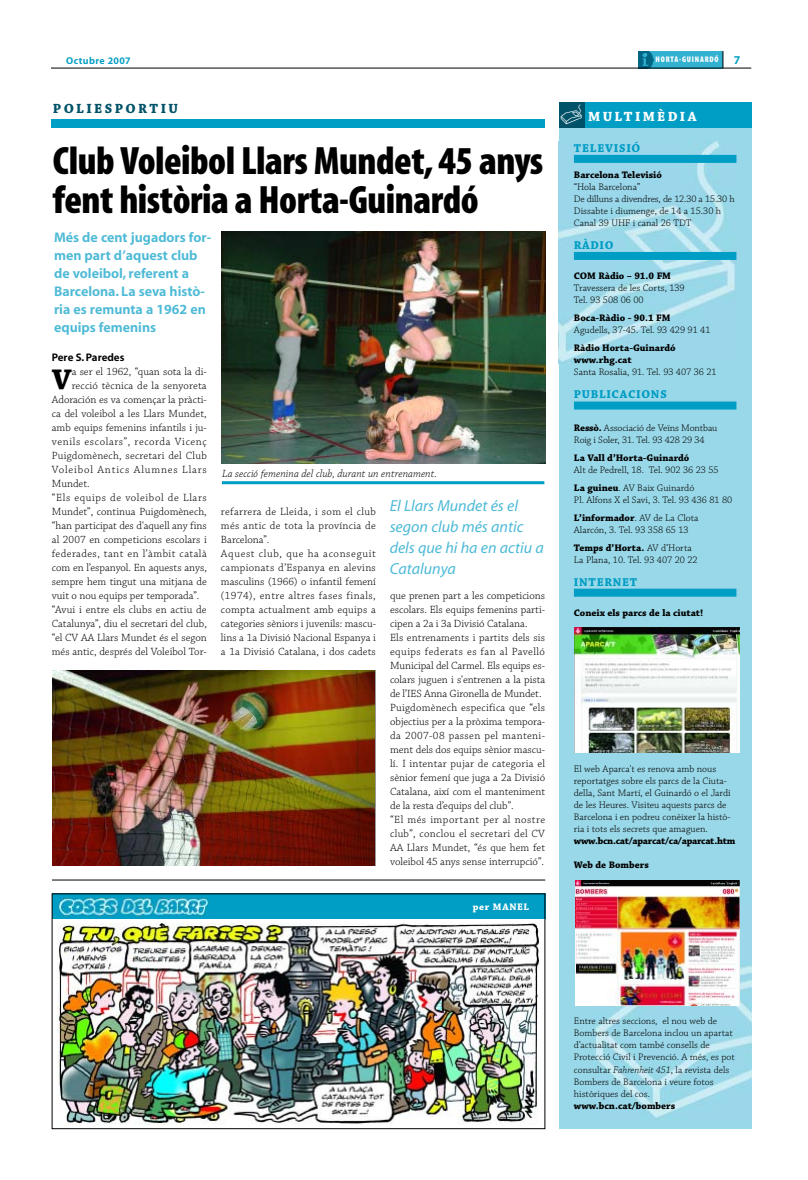
<style>
.page{position:relative;width:808px;height:1180px;background:#fff}
.page>*{position:absolute;margin:0;border:0;box-sizing:border-box;transform-origin:0 0}
.t1{font:700 condensed 39.7px/39.7px "Myriad MM";letter-spacing:-.015em;color:#000}
.t2{font:700 29.9px "Chaparral MM";color:#000}
.t3{font:25px "FF Dingbests";color:#fff}
.t4{font:italic 16px/21px "Myriad MM";color:#4dbad6}
.t5{font:700 14px/18px "Myriad MM";color:#4dbad6}
.t6{font:700 14px "Chaparral MM";letter-spacing:.17em;color:#005269}
.t7{font:700 14px "Chaparral MM";letter-spacing:.17em;color:#fff}
.t8{font:700 12px "Chaparral MM";letter-spacing:.055em;color:#009dc4}
.t9{font:700 12px "Myriad MM";color:#009dc4}
.t10{font:11px/14px "Chaparral MM";letter-spacing:.005em;color:#000}
.t11{font:11px/14px "Chaparral MM";letter-spacing:.025em;color:#000}
.t12{font:11px "Chaparral MM";letter-spacing:.055em;color:#000}
.t13{font:italic 300 11px "Chaparral MM";letter-spacing:.005em;color:#000}
.t14{font:11px "Chaparral MM";letter-spacing:.04em;color:#000}
.t15{font:11px "Chaparral MM";letter-spacing:.075em;color:#000}
.t16{font:700 11px "Myriad MM";color:#000}
.t17{font:10px/12px "Chaparral MM";color:#000}
.t18{font:700 10px/12px "Chaparral MM";color:#000}
.t19{font:700 10px "Chaparral MM";letter-spacing:-.03em;color:#000}
.t20{font:700 10px "Myriad MM";letter-spacing:.04em;color:#009dc4}
.t21{font:700 10px "Chaparral MM";letter-spacing:.06em;color:#fff}
.t22{font:700 condensed 8.2px "Myriad MM";letter-spacing:.095em;color:#fff}
.s1{font-weight:700}
.s2{font-weight:300;font-style:italic}
</style>
<div class="page">
<div style="left:639px;top:51px;width:84px;height:17px;background:#33b1d0"></div>
<img style="left:639px;top:51px;width:15px;height:17px">
<hr style="left:51px;top:68px;width:700px;height:1px;background:#000">
<svg style="left:722px;top:51px;width:1px;height:17px"></svg>
<div style="left:559px;top:102px;width:193px;height:1026px;background:#99d8e8"></div>
<img style="left:559px;top:142px;width:178px;height:220px">
<img style="left:593px;top:965px;width:159px;height:153px">
<div style="left:559px;top:102px;width:193px;height:26px;background:#009dc4"></div>
<div style="left:559px;top:102px;width:25px;height:26px;background:#005269"></div>
<div style="left:574px;top:155px;width:162px;height:8px;background:#009dc4"></div>
<div style="left:574px;top:252px;width:162px;height:8px;background:#009dc4"></div>
<div style="left:574px;top:401px;width:162px;height:8px;background:#009dc4"></div>
<div style="left:574px;top:588px;width:162px;height:8px;background:#009dc4"></div>
<hr style="left:52px;top:879px;width:493px;height:1px;background:#000">
<div style="left:52px;top:119px;width:493px;height:8px;background:#009dc4"></div>
<img style="left:221px;top:231px;width:324px;height:232px">
<hr style="left:222px;top:481px;width:322px;height:3px;background:#009dc4">
<img style="left:52px;top:670px;width:322px;height:195px">
<img style="left:57px;top:923px;width:482px;height:202px">
<div style="left:52px;top:893px;width:493px;height:26px;background:#009dc4"></div>
<img style="left:58px;top:898px;width:151px;height:17px">
<img style="left:575px;top:880px;width:165px;height:125px">
<img style="left:575px;top:627px;width:164px;height:125px">
<p class="t20" style="left:66px;top:56px;width:66px">Octubre 2007</p>
<p class="t22" style="left:656px;top:57px;width:65px">HORTA-GUINARDÓ</p>
<p class="t9" style="left:734px;top:55px;width:8px">7</p>
<p class="t6" style="left:53px;top:103px;width:127px">POLIESPORTIU</p>
<h3 class="t3" style="left:559px;top:99px;width:27px">w</h3>
<p class="t7" style="left:588px;top:111px;width:110px">MULTIMÈDIA</p>
<p class="t8" style="left:574px;top:143px;width:68px">TELEVISIÓ</p>
<p class="t18" style="left:574px;top:169px;width:90px">Barcelona Televisió</p>
<p class="t17" style="left:574px;top:181px;width:162px">“Hola Barcelona”<br>De dilluns a divendres, de 12.30 a 15.30 h<br>Dissabte i diumenge, de 14 a 15.30 h<br>Canal 39 UHF i canal 26 TDT</p>
<p class="t8" style="left:574px;top:240px;width:41px">RÀDIO</p>
<p class="t18" style="left:574px;top:271px;width:99px">COM Ràdio – 91.0 FM</p>
<p class="t17" style="left:574px;top:283px;width:112px">Travessera de les Corts, 139<br>Tel. 93 508 06 00</p>
<p class="t18" style="left:574px;top:313px;width:98px">Boca-Ràdio - 90.1 FM</p>
<p class="t17" style="left:574px;top:325px;width:138px">Agudells, 37-45. Tel. 93 429 91 41</p>
<p class="t18" style="left:574px;top:343px;width:103px">Ràdio Horta-Guinardó www.rhg.cat</p>
<p class="t17" style="left:574px;top:367px;width:144px">Santa Rosalia, 91. Tel. 93 407 36 21</p>
<p class="t8" style="left:574px;top:390px;width:94px">PUBLICACIONS</p>
<p class="t17" style="left:574px;top:422px;width:145px"><span class="s1">Ressò.</span> Associació de Veïns Montbau<br>Roig i Soler, 31. Tel. 93 428 29 34</p>
<p class="t18" style="left:574px;top:452px;width:117px">La Vall d’Horta-Guinardó</p>
<p class="t17" style="left:574px;top:461px;width:146px;line-height:18px">Alt de Pedrell, 18. Tel. 902 36 23 55<br><span class="s1">La guineu</span>. AV Baix Guinardó</p>
<p class="t17" style="left:574px;top:491px;width:160px;line-height:18px">Pl. Alfons X el Savi, 3. Tel. 93 436 81 80<br><span class="s1">L’informador</span>. AV de La Clota</p>
<p class="t17" style="left:574px;top:521px;width:119px;line-height:18px">Alarcón, 3. Tel. 93 358 65 13<br><span class="s1">Temps d’Horta.</span> AV d’Horta</p>
<p class="t17" style="left:574px;top:554px;width:125px">La Plana, 10. Tel. 93 407 20 22</p>
<p class="t8" style="left:574px;top:577px;width:65px">INTERNET</p>
<p class="t18" style="left:574px;top:608px;width:131px">Coneix els parcs de la ciutat!</p>
<h1 class="t1" style="left:53px;top:144px;width:492px">Club Voleibol Llars Mundet, 45 anys fent història a Horta-Guinardó</h1>
<p class="t5" style="left:54px;top:229px;width:159px">Més de cent jugadors for&shy;men part d’aquest club de voleibol, referent a<br>Barcelona. La seva histò&shy;ria es remunta a 1962 en equips femenins</p>
<p class="t16" style="left:52px;top:353px;width:74px">Pere S. Paredes</p>
<h2 class="t2" style="left:52px;top:368px;width:21px">V</h2>
<p class="t10" style="left:72px;top:365px;width:137px">a ser el 1962, “quan sota la di-</p>
<p class="t10" style="left:72px;top:379px;width:137px">recció tècnica de la senyoreta</p>
<p class="t10" style="left:52px;top:393px;width:156px">Adoración es va començar la pràcti-</p>
<p class="t10" style="left:52px;top:407px;width:156px">ca del voleibol a les Llars Mundet,</p>
<p class="t10" style="left:52px;top:421px;width:157px">amb equips femenins infantils i ju-</p>
<p class="t12" style="left:52px;top:437px;width:156px">venils escolars”, recorda Vicenç</p>
<p class="t10" style="left:52px;top:449px;width:156px">Puigdomènech, secretari del Club</p>
<p class="t15" style="left:52px;top:465px;width:156px">Voleibol Antics Alumnes Llars</p>
<p class="t10" style="left:52px;top:477px;width:39px">Mundet.</p>
<p class="t12" style="left:52px;top:493px;width:156px">“Els equips de voleibol de Llars</p>
<p class="t10" style="left:52px;top:505px;width:156px">Mundet”, continua Puigdomènech,</p>
<p class="t10" style="left:52px;top:519px;width:156px">“han participat des d'aquell any fins</p>
<p class="t10" style="left:52px;top:533px;width:156px">al 2007 en competicions escolars i</p>
<p class="t14" style="left:52px;top:549px;width:156px">federades, tant en l’àmbit català</p>
<p class="t10" style="left:52px;top:561px;width:156px">com en l’espanyol. En aquests anys,</p>
<p class="t10" style="left:52px;top:575px;width:156px">sempre hem tingut una mitjana de</p>
<p class="t10" style="left:52px;top:589px;width:149px">vuit o nou equips per temporada”.</p>
<p class="t10" style="left:52px;top:603px;width:156px">“Avui i entre els clubs en actiu de</p>
<p class="t10" style="left:52px;top:617px;width:157px">Catalunya”, diu el secretari del club,</p>
<p class="t10" style="left:52px;top:631px;width:156px">“el CV AA Llars Mundet és el segon</p>
<p class="t10" style="left:52px;top:645px;width:156px">més antic, després del Voleibol Tor-</p>
<p class="t13" style="left:222px;top:469px;width:216px">La secció femenina del club, durant un entrenament.</p>
<h3 class="t4" style="left:390px;top:496px;width:155px">El Llars Mundet és el segon club més antic dels que hi ha en actiu a<br>Catalunya</h3>
<p class="t11" style="left:221px;top:505px;width:156px">refarrera de Lleida, i som el club més antic de tota la província de<br>Barcelona”.<br>Aquest club, que ha aconseguit campionats d’Espanya en alevins masculins (1966) o infantil femení (1974), entre altres fases finals, compta actualment amb equips a categories sèniors i juvenils: mascu&shy;lins a 1a Divisió Nacional Espanya i a 1a Divisió Catalana, i dos cadets</p>
<p class="t10" style="left:390px;top:589px;width:157px">que prenen part a les competicions escolars. Els equips femenins parti&shy;cipen a 2a i 3a Divisió Catalana.<br>Els entrenaments i partits dels sis equips federats es fan al Pavelló Municipal del Carmel. Els equips es&shy;colars juguen i s'entrenen a la pista de l’IES Anna Gironella de Mundet.<br>Puigdomènech especifica que “els objectius per a la pròxima tempora&shy;da 2007-08 passen pel manteni&shy;ment dels dos equips sènior mascu&shy;lí. I intentar pujar de categoria el sènior femení que juga a 2a Divisió Catalana, així com el manteniment de la resta d’equips del club”.<br>“El més important per al nostre club”, conclou el secretari del CV AA Llars Mundet, “és que hem fet voleibol 45 anys sense interrupció”.</p>
<p class="t17" style="left:574px;top:763px;width:158px">El web Aparca't es renova amb nous reportatges sobre els parcs de la Ciuta&shy;della, Sant Martí, el Guinardó o el Jardí de les Heures. Visiteu aquests parcs de Barcelona i en podreu conèixer la histò&shy;ria i tots els secrets que amaguen.</p>
<p class="t19" style="left:574px;top:837px;width:163px">www.bcn.cat/aparcat/ca/aparcat.htm</p>
<p class="t18" style="left:574px;top:860px;width:76px">Web de Bombers</p>
<p class="t21" style="left:473px;top:903px;width:58px">per MANEL</p>
<p class="t17" style="left:574px;top:1015px;width:162px">Entre altres seccions, el nou web de Bombers de Barcelona inclou un apartat d'actualitat com també consells de Protecció Civil i Prevenció. A més, es pot consultar <span class="s2">Fahrenheit 451</span>, la revista dels Bombers de Barcelona i veure fotos històriques del cos.</p>
<p class="t18" style="left:574px;top:1100px;width:103px">www.bcn.cat/bombers</p>
</div>
